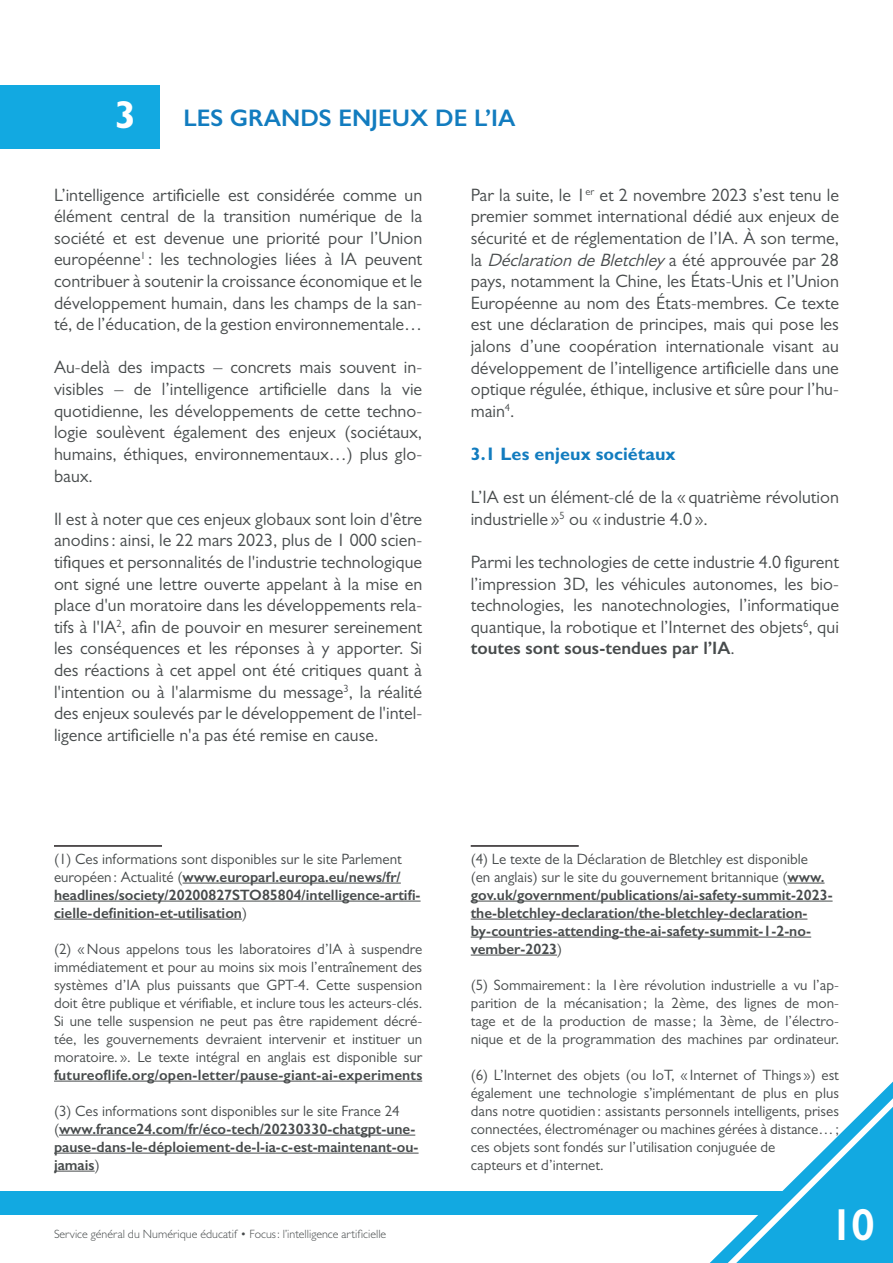
<style>
.page{position:relative;width:893px;height:1263px;background:#fff}
.page>*{position:absolute;margin:0;border:0;box-sizing:border-box;transform-origin:0 0}
.t1{font:600 45px "Gill Sans";color:#fff}
.t2{font:700 39px "Gill Sans";color:#fff}
.t3{font:600 24px "Gill Sans";color:#127cbf}
.t4{font:18px/21.6px "Gill Sans";color:#474b4c;text-align:justify}
.Sous_sous_titre{font:700 18px "Gill Sans";color:#127cbf}
.Note_de_bas_de_page{font:15px/18px "Gill Sans";color:#474b4c;text-align:justify}
.Note_de_bas_de_page-2{font:600 15px/18px "Gill Sans";color:#474b4c}
.t5{font:300 12px "Gill Sans";color:#474b4c}
.s1{font-weight:400}
.s2{font-weight:600}
.s3{font-style:italic}
</style>
<div class="page">
<div style="left:0;top:1191px;width:893px;height:23px;background:#12a9e1"></div>
<svg style="left:702px;top:1081px;width:191px;height:182px"></svg>
<div style="left:0;top:85px;width:160px;height:64px;background:#12a9e1"></div>
<hr style="left:54px;top:845px;width:108px;height:2px;background:#231f20">
<hr style="left:183px;top:883px;width:218px;height:1px;background:#474b4c">
<hr style="left:54px;top:901px;width:367px;height:1px;background:#474b4c">
<hr style="left:54px;top:919px;width:188px;height:1px;background:#474b4c">
<hr style="left:54px;top:1081px;width:368px;height:1px;background:#474b4c">
<hr style="left:59px;top:1135px;width:356px;height:1px;background:#474b4c">
<hr style="left:54px;top:1153px;width:365px;height:1px;background:#474b4c">
<hr style="left:54px;top:1171px;width:41px;height:1px;background:#474b4c">
<hr style="left:471px;top:845px;width:108px;height:2px;background:#231f20">
<hr style="left:787px;top:883px;width:37px;height:1px;background:#474b4c">
<hr style="left:471px;top:901px;width:362px;height:1px;background:#474b4c">
<hr style="left:471px;top:919px;width:336px;height:1px;background:#474b4c">
<hr style="left:471px;top:937px;width:340px;height:1px;background:#474b4c">
<hr style="left:471px;top:955px;width:86px;height:1px;background:#474b4c">
<p class="t2" style="left:115px;top:91px;width:23px">3</p>
<p class="t3" style="left:183px;top:103px;width:334px">LES GRANDS ENJEUX DE L’IA</p>
<p class="t4" style="left:54px;top:184px;width:370px">L’intelligence artificielle est considérée comme un élément central de la transition numérique de la société et est devenue une priorité pour l’Union européenne<sup>1</sup> : les technologies liées à IA peuvent contribuer à soutenir la croissance économique et le développement humain, dans les champs de la san&shy;té, de l’éducation, de la gestion environnementale…</p>
<p class="t4" style="left:54px;top:357px;width:370px">Au-delà des impacts – concrets mais souvent in&shy;visibles – de l’intelligence artificielle dans la vie quotidienne, les développements de cette techno&shy;logie soulèvent également des enjeux (sociétaux, humains, éthiques, environnementaux…) plus glo&shy;baux.</p>
<p class="t4" style="left:54px;top:508px;width:370px">Il est à noter que ces enjeux globaux sont loin d'être anodins: ainsi, le 22 mars 2023, plus de 1 000 scien&shy;tifiques et personnalités de l'industrie technologique ont signé une lettre ouverte appelant à la mise en place d'un moratoire dans les développements rela&shy;tifs à l'IA<sup>2</sup>, afin de pouvoir en mesurer sereinement les conséquences et les réponses à y apporter. Si des réactions à cet appel ont été critiques quant à l'intention ou à l'alarmisme du message<sup>3</sup>, la réalité des enjeux soulevés par le développement de l'intel&shy;ligence artificielle n'a pas été remise en cause.</p>
<p class="Note_de_bas_de_page-2" style="left:54px;top:850px;width:368px"><span class="s1">(1) Ces informations sont disponibles sur le site Parlement européen : Actualité (</span>www.europarl.europa.eu/news/fr/ headlines/society/20200827STO85804/intelligence-artifi&shy;cielle-definition-et-utilisation<span class="s1">)</span></p>
<p class="Note_de_bas_de_page" style="left:54px;top:940px;width:370px">(2) «Nous appelons tous les laboratoires d’IA à suspendre immédiatement et pour au moins six mois l’entraînement des systèmes d’IA plus puissants que GPT-4. Cette suspension doit être publique et vérifiable, et inclure tous les acteurs-clés.<br>Si une telle suspension ne peut pas être rapidement décré&shy;tée, les gouvernements devraient intervenir et instituer un moratoire. ». Le texte intégral en anglais est disponible sur <span class="s2">futureoflife.org/open-letter/pause-giant-ai-experiments</span></p>
<p class="Note_de_bas_de_page-2" style="left:54px;top:1102px;width:366px"><span class="s1">(3) Ces informations sont disponibles sur le site France 24 (</span>www.france24.com/fr/éco-tech/20230330-chatgpt-une&shy;pause-dans-le-déploiement-de-l-ia-c-est-maintenant-ou&shy;jamais<span class="s1">)</span></p>
<p class="t5" style="left:54px;top:1227px;width:334px">Service général du Numérique éducatif • Focus: l’intelligence artificielle</p>
<p class="t4" style="left:471px;top:184px;width:370px">Par la suite, le 1<sup>er</sup> et 2 novembre 2023 s’est tenu le premier sommet international dédié aux enjeux de sécurité et de réglementation de l’IA. À son terme, l a <span class="s3">DéclarationdeBletchley</span> a é t é a p p r o u v é e p a r 2 8 pays, notamment la Chine, les États-Unis et l’Union Européenne au nom des États-membres. Ce texte est une déclaration de principes, mais qui pose les jalons d’une coopération internationale visant au développement de l’intelligence artificielle dans une optique régulée, éthique, inclusive et sûre pour l’hu&shy;main<sup>4</sup>.</p>
<p class="Sous_sous_titre" style="left:471px;top:443px;width:206px">3.1 Les enjeux sociétaux</p>
<p class="t4" style="left:471px;top:486px;width:370px">L’IA est un élément-clé de la «quatrième révolution industrielle »<sup>5</sup> ou « industrie 4.0».</p>
<p class="t4" style="left:471px;top:551px;width:370px">Parmi les technologies de cette industrie 4.0 figurent l’impression 3D, les véhicules autonomes, les bio&shy;technologies, les nanotechnologies, l’informatique quantique, la robotique et l’Internet des objets<sup>6</sup>, qui <span class="s2">toutes sont sous-tendues par l’IA</span>.</p>
<p class="Note_de_bas_de_page-2" style="left:471px;top:850px;width:363px"><span class="s1">(4) Le texte de la Déclaration de Bletchley est disponible<br>(en anglais) sur le site du gouvernement britannique (</span>www. gov.uk/government/publications/ai-safety-summit-2023- the-bletchley-declaration/the-bletchley-declaration&shy;by-countries-attending-the-ai-safety-summit-1-2-no&shy;vember-2023<span class="s1">)</span></p>
<p class="Note_de_bas_de_page" style="left:471px;top:976px;width:370px">(5) Sommairement: la 1ère révolution industrielle a vu l’ap&shy;parition de la mécanisation ; la 2ème, des lignes de mon&shy;tage et de la production de masse ; la 3ème, de l’électro&shy;nique et de la programmation des machines par ordinateur.</p>
<p class="Note_de_bas_de_page" style="left:471px;top:1066px;width:370px">(6) L’Internet des objets (ou IoT, « Internet of Things ») est également une technologie s’implémentant de plus en plus dans notre quotidien : assistants personnels intelligents, prises connectées, électroménager ou machines gérées à distance…; ces objets sont fondés sur l’utilisation conjuguée de</p>
<p class="Note_de_bas_de_page" style="left:471px;top:1156px;width:134px">capteurs et d’internet.</p>
<h1 class="t1" style="left:830px;top:1197px;width:47px">10</h1>
</div>
